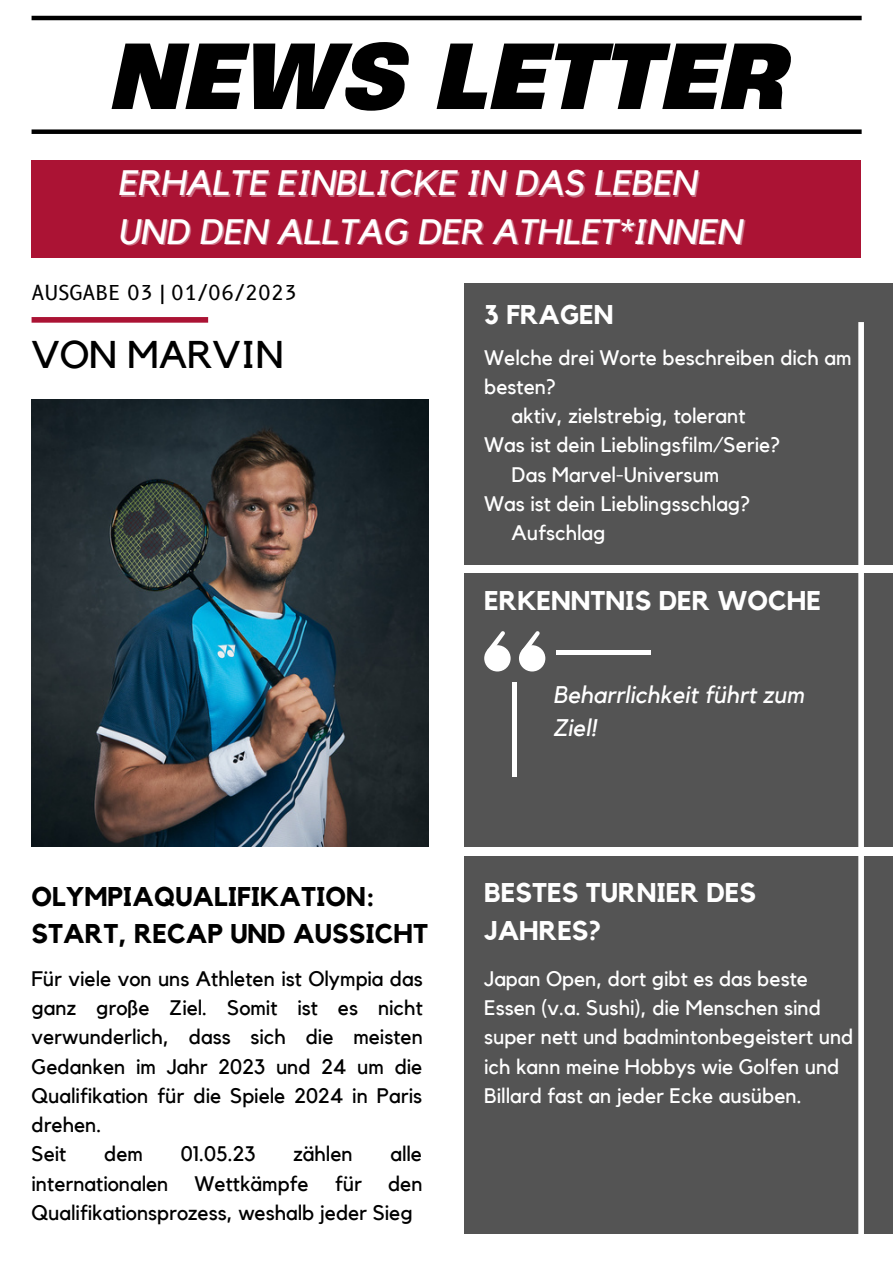
<style>
.page{position:relative;width:893px;height:1264px;background:#fff}
.page>*{position:absolute;margin:0;border:0;box-sizing:border-box;transform-origin:0 0}
.t1{font:italic 700 87.9px "Heading Now 76";color:#000}
.t2{font:38.55px "Kollektif";color:#000}
.t3{font:italic 35.25px "Kollektif";color:#fff}
.t4{font:700 27px/37px "Kollektif";color:#fff}
.t5{font:700 27px/37px "Kollektif";color:#000}
.t6{font:italic 24px/32.5px "Kollektif";color:#fff}
.t7{font:21px/29.2px "Kollektif";color:#fff}
.t8{font:21px/29.2px "Kollektif";color:#000;text-align:justify}
.t9{font:19.95px "B612";color:#000}
</style>
<div class="page">
<img style="left:32px;top:399px;width:396px;height:447px">
<div style="left:32px;top:317px;width:176px;height:6px;background:#ab1334"></div>
<div style="left:32px;top:160px;width:829px;height:97px;background:#ab1334"></div>
<div style="left:464px;top:283px;width:428px;height:281px;background:#545454"></div>
<div style="left:464px;top:573px;width:428px;height:273px;background:#545454"></div>
<hr style="left:32px;top:16px;width:829px;height:4px;background:#000">
<div style="left:32px;top:129px;width:829px;height:5px;background:#000"></div>
<div style="left:464px;top:856px;width:428px;height:377px;background:#545454"></div>
<div style="left:858px;top:322px;width:5px;height:912px;background:#fff"></div>
<div style="left:519px;top:645px;width:26px;height:26px;background:#fff;border-radius:50%"></div>
<svg style="left:521px;top:631px;width:19px;height:20px"></svg>
<div style="left:484px;top:645px;width:26px;height:26px;background:#fff;border-radius:50%"></div>
<svg style="left:487px;top:631px;width:18px;height:19px"></svg>
<div style="left:512px;top:682px;width:5px;height:94px;background:#fff"></div>
<div style="left:556px;top:650px;width:94px;height:5px;background:#fff"></div>
<p class="t1" style="left:112px;top:17px;width:677px">NEWS LETTER</p>
<p class="t3" style="left:118px;top:167px;width:580px">ERHALTE EINBLICKE IN DAS LEBEN</p>
<p class="t3" style="left:118px;top:215px;width:626px">UND DEN ALLTAG DER ATHLET*INNEN</p>
<p class="t9" style="left:32px;top:281px;width:267px">AUSGABE 03 | 01/06/2023</p>
<p class="t2" style="left:32px;top:337px;width:254px">VON MARVIN</p>
<p class="t4" style="left:484px;top:297px;width:131px">3 FRAGEN</p>
<p class="t7" style="left:484px;top:343px;width:369px">Welche drei Worte beschreiben dich am besten?</p>
<p class="t7" style="left:511px;top:402px;width:235px">aktiv, zielstrebig, tolerant</p>
<p class="t7" style="left:484px;top:431px;width:297px">Was ist dein Lieblingsfilm/Serie?</p>
<p class="t7" style="left:511px;top:460px;width:209px">Das Marvel-Universum</p>
<p class="t7" style="left:484px;top:490px;width:267px">Was ist dein Lieblingsschlag?</p>
<p class="t7" style="left:511px;top:519px;width:96px">Aufschlag</p>
<p class="t4" style="left:484px;top:583px;width:338px">ERKENNTNIS DER WOCHE</p>
<p class="t6" style="left:553px;top:679px;width:252px">Beharrlichkeit führt zum<br>Ziel!</p>
<p class="t5" style="left:32px;top:879px;width:398px">OLYMPIAQUALIFIKATION:<br>START, RECAP UND AUSSICHT</p>
<p class="t8" style="left:32px;top:964px;width:393px">Für viele von uns Athleten ist Olympia das ganz große Ziel. Somit ist es nicht verwunderlich, dass sich die meisten Gedanken im Jahr 2023 und 24 um die Qualifikation für die Spiele 2024 in Paris drehen.</p>
<p class="t8" style="left:32px;top:1140px;width:36px">Seit</p>
<p class="t8" style="left:104px;top:1140px;width:40px">dem</p>
<p class="t8" style="left:181px;top:1140px;width:76px">01.05.23</p>
<p class="t8" style="left:293px;top:1140px;width:61px">zählen</p>
<p class="t8" style="left:32px;top:1140px;width:392px;text-indent:359px">alle internationalen Wettkämpfe für den Qualifikationsprozess, weshalb jeder Sieg</p>
<p class="t4" style="left:484px;top:875px;width:273px">BESTES TURNIER DES<br>JAHRES?</p>
<p class="t7" style="left:484px;top:964px;width:370px">Japan Open, dort gibt es das beste Essen (v.a. Sushi), die Menschen sind super nett und badmintonbegeistert und ich kann meine Hobbys wie Golfen und Billard fast an jeder Ecke ausüben.</p>
</div>
